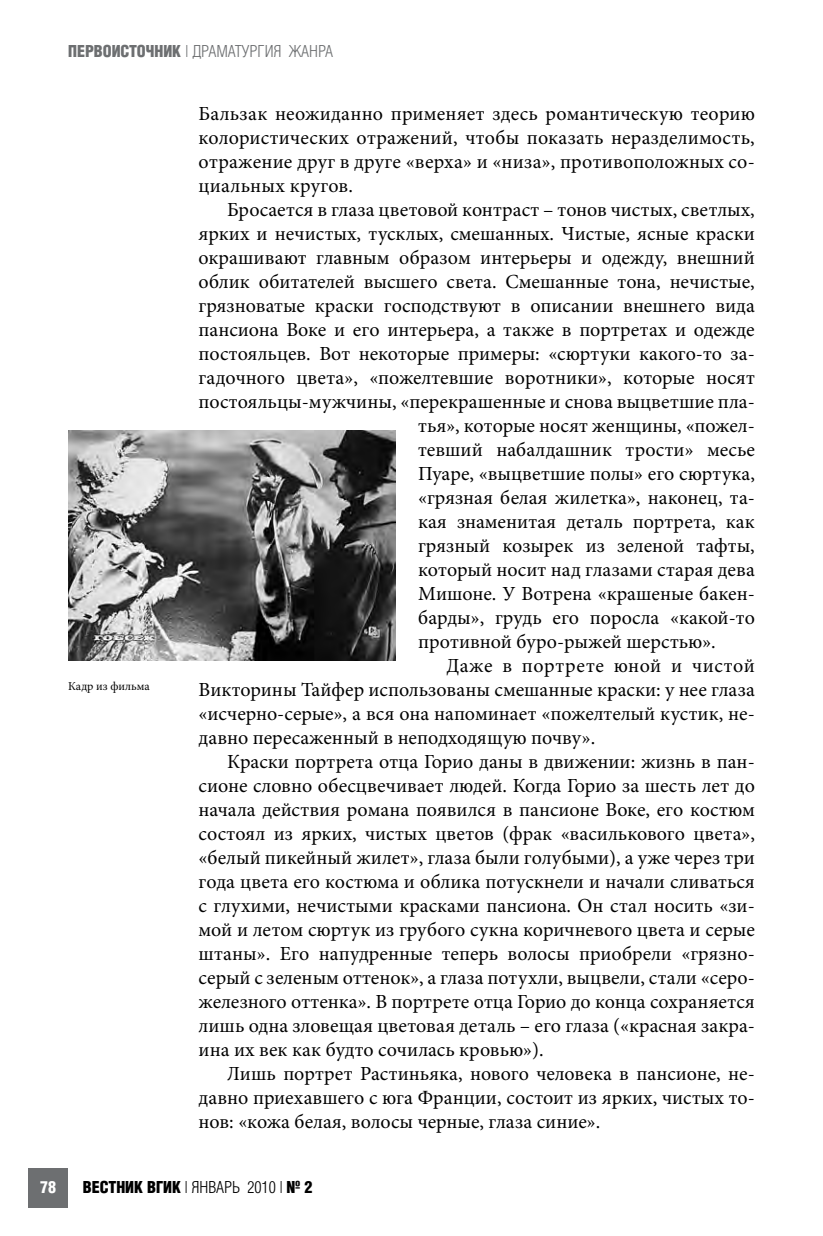
<style>
.page{position:relative;width:823px;height:1236px;background:#fff}
.page>*{position:absolute;margin:0;border:0;box-sizing:border-box;transform-origin:0 0}
.t1{font:20px "Minion Pro";color:#000}
.t2{font:20px "Minion Pro";letter-spacing:.025em;color:#000}
.t3{font:16px "AG Letterica Cond L";color:#6d6f71}
.t4{font:700 16px "AG Letterica Cond L";color:#000}
.t5{font:700 16px "AG Letterica Cond L";color:#fff}
.t6{font:12px "Minion Pro";color:#000}
.s1{font-weight:700}
.s2{font-weight:400}
</style>
<div class="page">
<div style="left:28px;top:1168px;width:40px;height:40px;background:#6d6f71"></div>
<img style="left:68px;top:430px;width:327px;height:231px">
<p class="t3" style="left:68px;top:42px;width:266px"><span class="s1">ПЕРВОИСТОЧНИК</span> | ДРАМАТУРГИЯ ЖАНРА</p>
<p class="t6" style="left:68px;top:678px;width:83px">Кадр из фильма</p>
<p class="t1" style="left:198px;top:100px;width:557px">Бальзак неожиданно применяет здесь романтическую теорию</p>
<p class="t1" style="left:198px;top:124px;width:557px">колористических отражений, чтобы показать неразделимость,</p>
<p class="t1" style="left:198px;top:148px;width:557px">отражение друг в друге «верха» и «низа», противоположных со-</p>
<p class="t1" style="left:198px;top:172px;width:156px">циальных кругов.</p>
<p class="t1" style="left:227px;top:196px;width:529px">Бросается в глаза цветовой контраст – тонов чистых, светлых,</p>
<p class="t1" style="left:198px;top:220px;width:557px">ярких и нечистых, тусклых, смешанных. Чистые, ясные краски</p>
<p class="t1" style="left:198px;top:244px;width:557px">окрашивают главным образом интерьеры и одежду, внешний</p>
<p class="t1" style="left:198px;top:268px;width:557px">облик обитателей высшего света. Смешанные тона, нечистые,</p>
<p class="t1" style="left:198px;top:292px;width:557px">грязноватые краски господствуют в описании внешнего вида</p>
<p class="t1" style="left:198px;top:316px;width:557px">пансиона Воке и его интерьера, а также в портретах и одежде</p>
<p class="t1" style="left:198px;top:340px;width:557px">постояльцев. Вот некоторые примеры: «сюртуки какого-то за-</p>
<p class="t1" style="left:198px;top:364px;width:557px">гадочного цвета», «пожелтевшие воротники», которые носят</p>
<p class="t1" style="left:198px;top:388px;width:557px">постояльцы-мужчины, «перекрашенные и снова выцветшие пла-</p>
<p class="t1" style="left:418px;top:412px;width:338px">тья», которые носят женщины, «пожел-</p>
<p class="t1" style="left:418px;top:436px;width:338px">тевший набалдашник трости» месье</p>
<p class="t1" style="left:418px;top:460px;width:338px">Пуаре, «выцветшие полы» его сюртука,</p>
<p class="t1" style="left:418px;top:484px;width:338px">«грязная белая жилетка», наконец, та-</p>
<p class="t1" style="left:418px;top:508px;width:338px">кая знаменитая деталь портрета, как</p>
<p class="t1" style="left:418px;top:532px;width:338px">грязный козырек из зеленой тафты,</p>
<p class="t1" style="left:418px;top:556px;width:338px">который носит над глазами старая дева</p>
<p class="t1" style="left:418px;top:580px;width:338px">Мишоне. У Вотрена «крашеные бакен-</p>
<p class="t1" style="left:418px;top:604px;width:338px">барды», грудь его поросла «какой-то</p>
<p class="t1" style="left:418px;top:628px;width:299px">противной буро-рыжей шерстью».</p>
<p class="t2" style="left:446px;top:652px;width:309px">Даже в портрете юной и чистой</p>
<p class="t1" style="left:198px;top:676px;width:557px">Викторины Тайфер использованы смешанные краски: у нее глаза</p>
<p class="t1" style="left:198px;top:700px;width:557px">«исчерно-серые», а вся она напоминает «пожелтелый кустик, не-</p>
<p class="t1" style="left:198px;top:724px;width:398px">давно пересаженный в неподходящую почву».</p>
<p class="t1" style="left:227px;top:748px;width:529px">Краски портрета отца Горио даны в движении: жизнь в пан-</p>
<p class="t1" style="left:198px;top:772px;width:557px">сионе словно обесцвечивает людей. Когда Горио за шесть лет до</p>
<p class="t1" style="left:198px;top:796px;width:557px">начала действия романа появился в пансионе Воке, его костюм</p>
<p class="t1" style="left:198px;top:820px;width:557px">состоял из ярких, чистых цветов (фрак «василькового цвета»,</p>
<p class="t1" style="left:198px;top:844px;width:557px">«белый пикейный жилет», глаза были голубыми), а уже через три</p>
<p class="t1" style="left:198px;top:868px;width:557px">года цвета его костюма и облика потускнели и начали сливаться</p>
<p class="t1" style="left:198px;top:892px;width:557px">с глухими, нечистыми красками пансиона. Он стал носить «зи-</p>
<p class="t1" style="left:198px;top:916px;width:557px">мой и летом сюртук из грубого сукна коричневого цвета и серые</p>
<p class="t1" style="left:198px;top:940px;width:557px">штаны». Его напудренные теперь волосы приобрели «грязно-</p>
<p class="t1" style="left:198px;top:964px;width:557px">серый с зеленым оттенок», а глаза потухли, выцвели, стали «серо-</p>
<p class="t1" style="left:198px;top:988px;width:557px">железного оттенка». В портрете отца Горио до конца сохраняется</p>
<p class="t1" style="left:198px;top:1012px;width:557px">лишь одна зловещая цветовая деталь – его глаза («красная закра-</p>
<p class="t1" style="left:198px;top:1036px;width:346px">ина их век как будто сочилась кровью»).</p>
<p class="t1" style="left:227px;top:1060px;width:529px">Лишь портрет Растиньяка, нового человека в пансионе, не-</p>
<p class="t1" style="left:198px;top:1084px;width:557px">давно приехавшего с юга Франции, состоит из ярких, чистых то-</p>
<p class="t1" style="left:198px;top:1108px;width:403px">нов: «кожа белая, волосы черные, глаза синие».</p>
<p class="t5" style="left:40px;top:1178px;width:17px">78</p>
<p class="t4" style="left:83px;top:1178px;width:231px">ВЕСТНИК ВГИК <span class="s2">| ЯНВАРЬ 2010 |</span> № 2</p>
</div>
